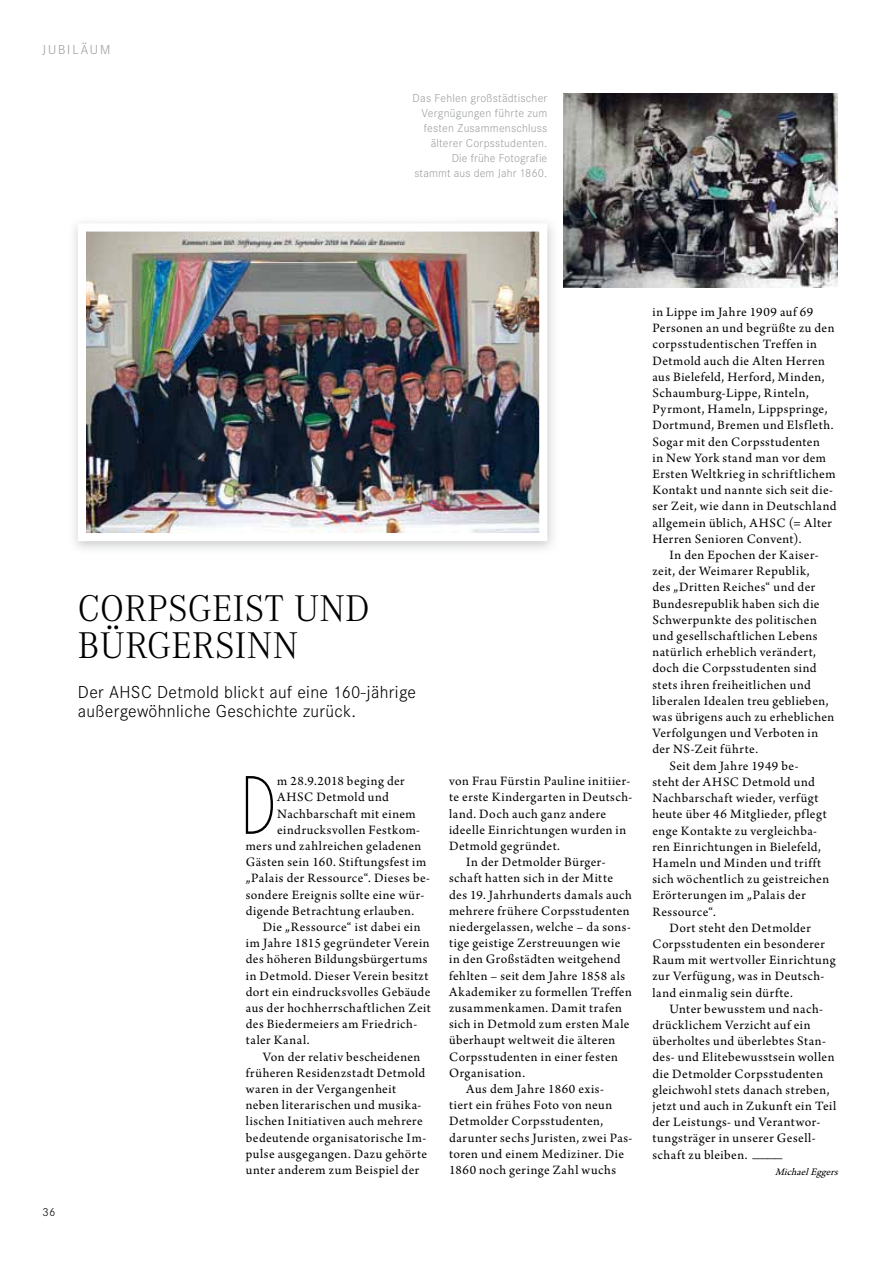
<style>
.page{position:relative;width:893px;height:1263px;background:#fff}
.page>*{position:absolute;margin:0;border:0;box-sizing:border-box;transform-origin:0 0}
.t1{font:300 84.9px "Neutraface Condensed";color:#000;scale:.9 1}
.t2{font:300 38.55px/36.9px "Corporate A";letter-spacing:.01em;color:#000}
.t3{font:300 18px/19.5px "Corporate S";letter-spacing:.02em;color:#000}
.t4{font:13.5px/16.2px "Arno Pro";letter-spacing:.035em;color:#000}
.t5{font:13.5px "Arno Pro";letter-spacing:.055em;color:#000}
.t6{font:300 13.5px "Corporate S";letter-spacing:.14em;color:#9c9e9f}
.t7{font:300 12px/15px "Corporate S";letter-spacing:.02em;color:#9c9e9f;text-align:right}
.t8{font:300 12px "Corporate S";color:#000}
.t9{font:italic 10.5px "Arno Pro";color:#000}
</style>
<div class="page">
<img style="left:564px;top:94px;width:274px;height:194px">
<img style="left:87px;top:232px;width:451px;height:300px">
<div style="left:78px;top:223px;width:469px;height:318px;border:8px solid #fff"></div>
<p class="t6" style="left:43px;top:42px;width:69px">JUBILÄUM</p>
<p class="t7" style="left:413px;top:90px;width:136px">Das Fehlen großstädtischer<br>Vergnügungen führte zum festen Zusammenschluss älterer Corpsstudenten.<br>Die frühe Fotografie stammt aus dem Jahr 1860.</p>
<p class="t8" style="left:43px;top:1205px;width:14px">36</p>
<h2 class="t2" style="left:78px;top:591px;width:293px">CORPSGEIST UND<br>BÜRGERSINN</h2>
<h3 class="t3" style="left:78px;top:682px;width:340px">Der AHSC Detmold blickt auf eine 160-jährige außergewöhnliche Geschichte zurück.</h3>
<h1 class="t1" style="left:240px;top:759px;width:41px">D</h1>
<p class="t4" style="left:277px;top:774px;width:129px">m 28.9.2018 beging der</p>
<p class="t4" style="left:277px;top:790px;width:113px">AHSC Detmold und</p>
<p class="t4" style="left:277px;top:806px;width:140px">Nachbarschaft mit einem</p>
<p class="t4" style="left:277px;top:822px;width:145px">eindrucksvollen Festkom-</p>
<p class="t4" style="left:246px;top:838px;width:177px">mers und zahlreichen geladenen</p>
<p class="t4" style="left:246px;top:855px;width:182px">Gästen sein 160. Stiftungsfest im</p>
<p class="t4" style="left:246px;top:871px;width:186px">„Palais der Ressource“. Dieses be-</p>
<p class="t4" style="left:246px;top:887px;width:180px">sondere Ereignis sollte eine wür-</p>
<p class="t4" style="left:246px;top:903px;width:170px">digende Betrachtung erlauben.</p>
<p class="t4" style="left:263px;top:919px;width:159px">Die „Ressource“ ist dabei ein</p>
<p class="t4" style="left:246px;top:936px;width:185px">im Jahre 1815 gegründeter Verein</p>
<p class="t4" style="left:246px;top:952px;width:183px">des höheren Bildungsbürgertums</p>
<p class="t4" style="left:246px;top:968px;width:184px">in Detmold. Dieser Verein besitzt</p>
<p class="t4" style="left:246px;top:984px;width:186px">dort ein eindrucksvolles Gebäude</p>
<p class="t4" style="left:246px;top:1000px;width:186px">aus der hochherrschaftlichen Zeit</p>
<p class="t4" style="left:246px;top:1017px;width:173px">des Biedermeiers am Friedrich-</p>
<p class="t4" style="left:246px;top:1033px;width:65px">taler Kanal.</p>
<p class="t4" style="left:263px;top:1049px;width:159px">Von der relativ bescheidenen</p>
<p class="t4" style="left:246px;top:1065px;width:181px">früheren Residenzstadt Detmold</p>
<p class="t4" style="left:246px;top:1081px;width:152px">waren in der Vergangenheit</p>
<p class="t4" style="left:246px;top:1098px;width:177px">neben literarischen und musika-</p>
<p class="t4" style="left:246px;top:1114px;width:178px">lischen Initiativen auch mehrere</p>
<p class="t4" style="left:246px;top:1130px;width:182px">bedeutende organisatorische Im-</p>
<p class="t4" style="left:246px;top:1146px;width:183px">pulse ausgegangen. Dazu gehörte</p>
<p class="t4" style="left:246px;top:1162px;width:175px">unter anderem zum Beispiel der</p>
<p class="t4" style="left:449px;top:774px;width:183px">von Frau Fürstin Pauline initiier-</p>
<p class="t4" style="left:449px;top:790px;width:185px">te erste Kindergarten in Deutsch-</p>
<p class="t4" style="left:449px;top:806px;width:159px">land. Doch auch ganz andere</p>
<p class="t4" style="left:449px;top:822px;width:179px">ideelle Einrichtungen wurden in</p>
<p class="t4" style="left:449px;top:838px;width:112px">Detmold gegründet.</p>
<p class="t4" style="left:466px;top:855px;width:141px">In der Detmolder Bürger-</p>
<p class="t4" style="left:449px;top:871px;width:165px">schaft hatten sich in der Mitte</p>
<p class="t4" style="left:449px;top:887px;width:184px">des 19. Jahrhunderts damals auch</p>
<p class="t4" style="left:449px;top:903px;width:182px">mehrere frühere Corpsstudenten</p>
<p class="t4" style="left:449px;top:919px;width:183px">niedergelassen, welche – da sons-</p>
<p class="t4" style="left:449px;top:936px;width:173px">tige geistige Zerstreuungen wie</p>
<p class="t4" style="left:449px;top:952px;width:173px">in den Großstädten weitgehend</p>
<p class="t4" style="left:449px;top:968px;width:177px">fehlten – seit dem Jahre 1858 als</p>
<p class="t4" style="left:449px;top:984px;width:184px">Akademiker zu formellen Treffen</p>
<p class="t4" style="left:449px;top:1000px;width:174px">zusammenkamen. Damit trafen</p>
<p class="t4" style="left:449px;top:1017px;width:182px">sich in Detmold zum ersten Male</p>
<p class="t4" style="left:449px;top:1033px;width:168px">überhaupt weltweit die älteren</p>
<p class="t4" style="left:449px;top:1049px;width:170px">Corpsstudenten in einer festen</p>
<p class="t4" style="left:449px;top:1065px;width:77px">Organisation.</p>
<p class="t4" style="left:466px;top:1081px;width:139px">Aus dem Jahre 1860 exis-</p>
<p class="t4" style="left:449px;top:1098px;width:165px">tiert ein frühes Foto von neun</p>
<p class="t4" style="left:449px;top:1114px;width:156px">Detmolder Corpsstudenten,</p>
<p class="t4" style="left:449px;top:1130px;width:185px">darunter sechs Juristen, zwei Pas-</p>
<p class="t4" style="left:449px;top:1146px;width:176px">toren und einem Mediziner. Die</p>
<p class="t4" style="left:449px;top:1162px;width:169px">1860 noch geringe Zahl wuchs</p>
<p class="t4" style="left:652px;top:305px;width:186px">in Lippe im Jahre 1909 auf 69<br>Personen an und begrüßte zu den corpsstudentischen Treffen in<br>Detmold auch die Alten Herren aus Bielefeld, Herford, Minden,<br>Schaumburg-Lippe, Rinteln,<br>Pyrmont, Hameln, Lippspringe,<br>Dortmund, Bremen und Elsfleth.<br>Sogar mit den Corpsstudenten<br>in New York stand man vor dem<br>Ersten Weltkrieg in schriftlichem<br>Kontakt und nannte sich seit die&shy;ser Zeit, wie dann in Deutschland allgemein üblich, AHSC (= Alter<br>Herren Senioren Convent).</p>
<p class="t4" style="left:669px;top:548px;width:151px">In den Epochen der Kaiser-</p>
<p class="t4" style="left:652px;top:564px;width:159px">zeit, der Weimarer Republik,</p>
<p class="t4" style="left:652px;top:580px;width:164px">des „Dritten Reiches“ und der</p>
<p class="t4" style="left:652px;top:596px;width:169px">Bundesrepublik haben sich die</p>
<p class="t4" style="left:652px;top:612px;width:166px">Schwerpunkte des politischen</p>
<p class="t4" style="left:652px;top:629px;width:167px">und gesellschaftlichen Lebens</p>
<p class="t4" style="left:652px;top:645px;width:165px">natürlich erheblich verändert,</p>
<p class="t4" style="left:652px;top:661px;width:166px">doch die Corpsstudenten sind</p>
<p class="t4" style="left:652px;top:677px;width:160px">stets ihren freiheitlichen und</p>
<p class="t4" style="left:652px;top:693px;width:178px">liberalen Idealen treu geblieben,</p>
<p class="t4" style="left:652px;top:710px;width:183px">was übrigens auch zu erheblichen</p>
<p class="t4" style="left:652px;top:726px;width:167px">Verfolgungen und Verboten in</p>
<p class="t4" style="left:652px;top:742px;width:107px">der NS-Zeit führte.</p>
<p class="t4" style="left:669px;top:758px;width:131px">Seit dem Jahre 1949 be-</p>
<p class="t4" style="left:652px;top:774px;width:164px">steht der AHSC Detmold und</p>
<p class="t4" style="left:652px;top:791px;width:168px">Nachbarschaft wieder, verfügt</p>
<p class="t4" style="left:652px;top:807px;width:176px">heute über 46 Mitglieder, pflegt</p>
<p class="t4" style="left:652px;top:823px;width:166px">enge Kontakte zu vergleichba-</p>
<p class="t4" style="left:652px;top:839px;width:170px">ren Einrichtungen in Bielefeld,</p>
<p class="t5" style="left:652px;top:855px;width:170px">Hameln und Minden und trifft</p>
<p class="t4" style="left:652px;top:872px;width:178px">sich wöchentlich zu geistreichen</p>
<p class="t4" style="left:652px;top:888px;width:155px">Erörterungen im „Palais der</p>
<p class="t4" style="left:652px;top:904px;width:65px">Ressource“.</p>
<p class="t4" style="left:669px;top:920px;width:143px">Dort steht den Detmolder</p>
<p class="t4" style="left:652px;top:936px;width:174px">Corpsstudenten ein besonderer</p>
<p class="t4" style="left:652px;top:953px;width:185px">Raum mit wertvoller Einrichtung</p>
<p class="t4" style="left:652px;top:969px;width:174px">zur Verfügung, was in Deutsch-</p>
<p class="t4" style="left:652px;top:985px;width:142px">land einmalig sein dürfte.</p>
<p class="t4" style="left:669px;top:1001px;width:155px">Unter bewusstem und nach-</p>
<p class="t4" style="left:652px;top:1017px;width:160px">drücklichem Verzicht auf ein</p>
<p class="t4" style="left:652px;top:1034px;width:175px">überholtes und überlebtes Stan-</p>
<p class="t4" style="left:652px;top:1050px;width:184px">des- und Elitebewusstsein wollen</p>
<p class="t4" style="left:652px;top:1066px;width:172px">die Detmolder Corpsstudenten</p>
<p class="t4" style="left:652px;top:1082px;width:178px">gleichwohl stets danach streben,</p>
<p class="t4" style="left:652px;top:1098px;width:185px">jetzt und auch in Zukunft ein Teil</p>
<p class="t4" style="left:652px;top:1115px;width:169px">der Leistungs- und Verantwor-</p>
<p class="t4" style="left:652px;top:1131px;width:165px">tungsträger in unserer Gesell-</p>
<p class="t4" style="left:652px;top:1147px;width:131px">schaft zu bleiben. ____</p>
<p class="t9" style="left:775px;top:1165px;width:68px">MichaelEggers</p>
</div>
